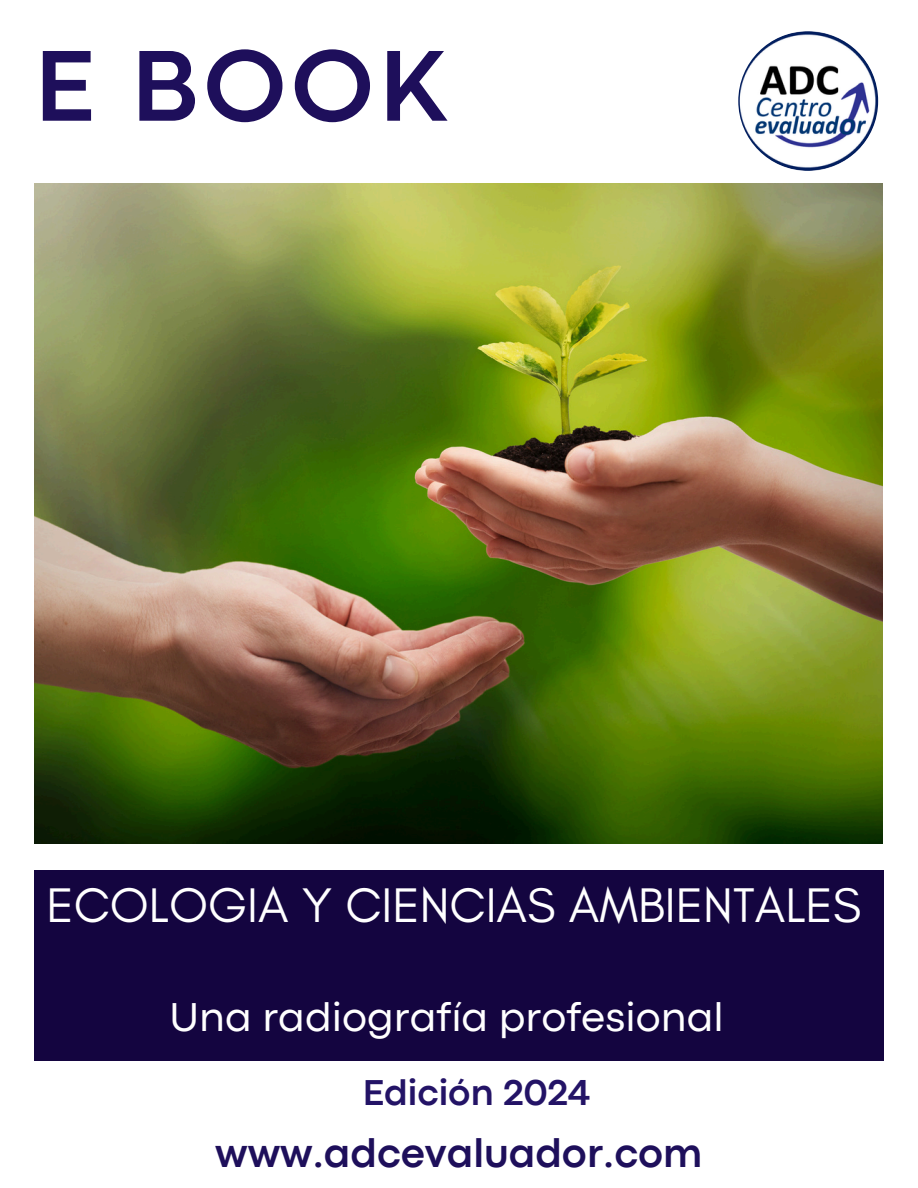
<style>
.page{position:relative;width:918px;height:1188px;background:#fff}
.page>*{position:absolute;margin:0;border:0;box-sizing:border-box;transform-origin:0 0}
.t1{font:700 105px "Codec Pro";color:#1e0f5b}
.t2{font:49.5px "Glacial Indifference";color:#fff}
.t3{font:42px "Codec Pro";color:#fff}
.t4{font:700 42px "Codec Pro";color:#1e0f5b}
.t5{font:700 37.5px "Codec Pro";color:#231366}
</style>
<div class="page">
<img style="left:35px;top:183px;width:848px;height:660px">
<div style="left:35px;top:870px;width:848px;height:191px;background:#140540"></div>
<img style="left:738px;top:31px;width:140px;height:140px;border-radius:50%">
<p class="t1" style="left:35px;top:49px;width:415px">E BOOK</p>
<h2 class="t2" style="left:46px;top:875px;width:817px">ECOLOGIA Y CIENCIAS AMBIENTALES</h2>
<p class="t3" style="left:169px;top:1002px;width:556px">Una radiografía profesional</p>
<h4 class="t5" style="left:363px;top:1079px;width:229px">Edición 2024</h4>
<h3 class="t4" style="left:215px;top:1138px;width:489px">www.adcevaluador.com</h3>
</div>
